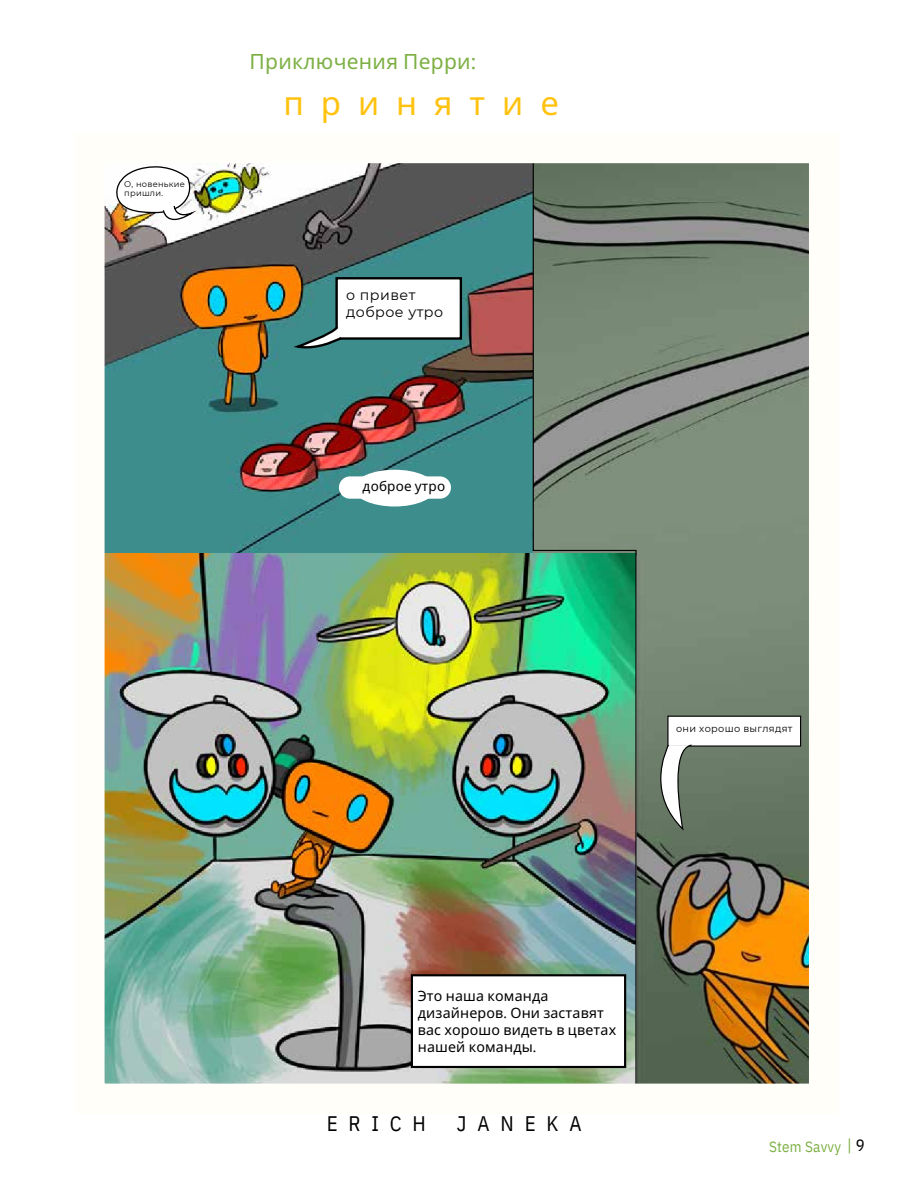
<style>
.page{position:relative;width:918px;height:1188px;background:#fff}
.page>*{position:absolute;margin:0;border:0;box-sizing:border-box;transform-origin:0 0}
.t1{font:33px "Noto Sans";letter-spacing:.515em;color:#ffc20e}
.t2{font:21px "Noto Sans";letter-spacing:.015em;color:#7db044}
.t3{font:21px "IBM Plex Sans Cond";letter-spacing:.52em;color:#000}
.t4{font:15px "IBM Plex Sans Cond";letter-spacing:.015em;color:#7db044}
.t5{font:14.25px/16.8px "Noto Sans";letter-spacing:.01em;color:#000}
.t6{font:14.25px/16.8px "Montserrat";letter-spacing:.03em;color:#000}
.t7{font:13.5px "Noto Sans";letter-spacing:.015em;color:#000}
.t8{font:9.75px "Montserrat";letter-spacing:.03em;color:#000}
.t9{font:8.25px/9px "Montserrat";letter-spacing:.03em;color:#000}
.s1{font-family:"IBM Plex Sans Cond"}
.s2{font-size:16.5px}
.s3{font-size:16.5px;color:#000}
</style>
<div class="page">
<img style="left:104px;top:163px;width:705px;height:921px">
<div style="left:339px;top:476px;width:112px;height:23px;background:#fff;border-radius:11px"></div>
<p class="t9" style="left:124px;top:180px;width:62px">О, новенькие пришли.</p>
<h2 class="t2" style="left:250px;top:46px;width:228px">Приключения Перри<span class="s1">:</span></h2>
<h1 class="t1" style="left:283px;top:80px;width:277px">принятие</h1>
<p class="t6" style="left:346px;top:287px;width:98px">о привет доброе утро</p>
<p class="t7" style="left:363px;top:477px;width:84px">доброе утро</p>
<p class="t8" style="left:676px;top:723px;width:118px">они хорошо выглядят</p>
<p class="t5" style="left:418px;top:987px;width:200px">Это наша команда дизайнеров<span class="s1">.</span> Они заставят вас хорошо видеть в цветах нашей команды<span class="s1">.</span></p>
<h2 class="t3" style="left:327px;top:1110px;width:101px">ERICH</h2>
<h2 class="t3" style="left:457px;top:1110px;width:126px">JANEKA</h2>
<p class="t4" style="left:769px;top:1137px;width:97px">Stem Savvy <span class="s2">|</span> <span class="s3">9</span></p>
</div>
